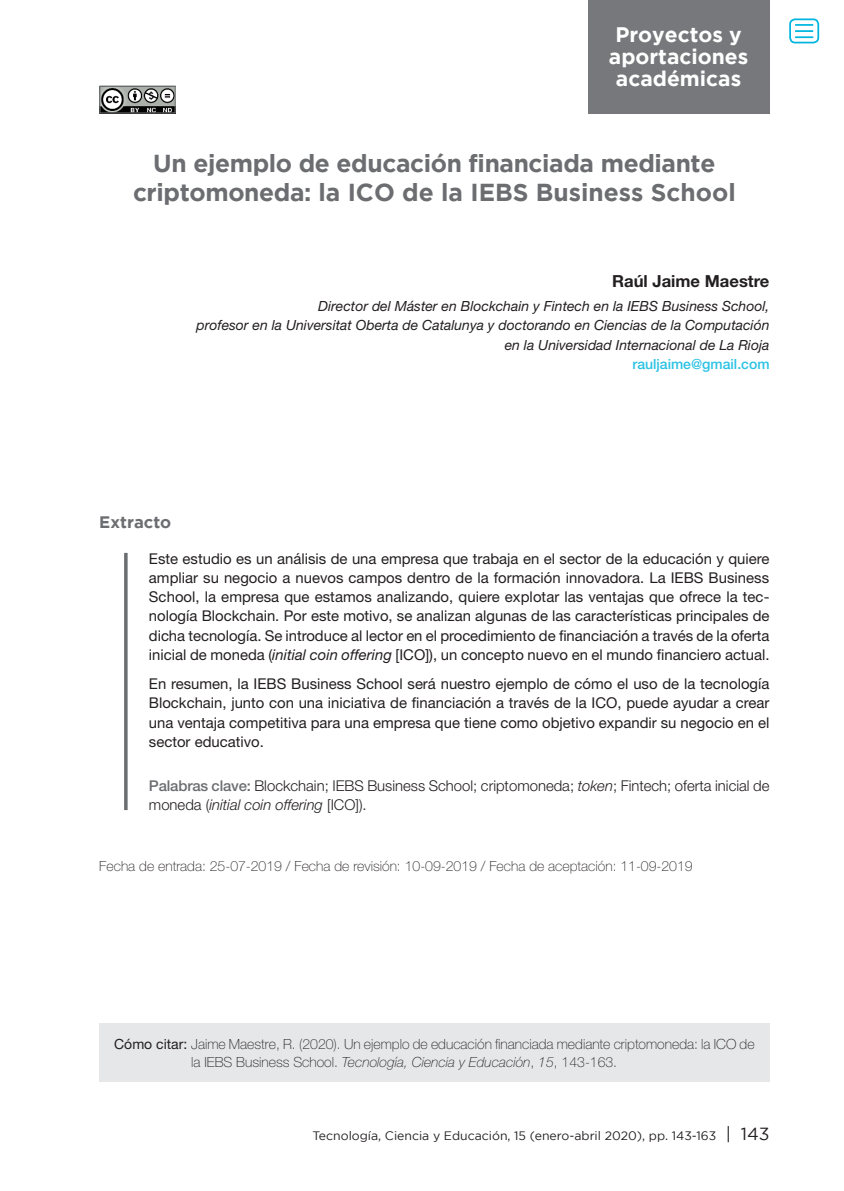
<style>
.page{position:relative;width:844px;height:1191px;background:#fff}
.page>*{position:absolute;margin:0;border:0;box-sizing:border-box;transform-origin:0 0}
.Título_artículo_rtry{font:700 24.5px/29.8px "Gotham";letter-spacing:-.015em;color:#6c6d70;text-align:center}
.Título_artículo_rtry-2{font:700 21px/21.9px "Gotham";color:#fff;text-align:center}
.Autor_Helv{font:700 16.62px "Helvetica Neue LT Std";color:#231f20}
.Extracto_rtye{font:700 16.62px "Gotham";color:#6c6d70}
.Texto_EXTRACTO{font:14.88px/19.2px "Helvetica Neue LT Std";color:#231f20;text-align:justify}
.P_Clave{font:300 14.88px/19.2px "Helvetica Neue LT Std";color:#231f20}
.Cargo_Helv{font:italic 14px/19.2px "Helvetica Neue LT Std";color:#231f20;text-align:right}
.Cómo_citar{font:100 14px/18.4px "Helvetica Neue LT Std";color:#231f20}
.FECHAS_DE_TRABAJO{font:100 14px "Helvetica Neue LT Std";color:#231f20}
.correo_electronico_a{font:500 14px "Helvetica Neue LT Std";color:#2bc2e4}
.t1{font:12.25px "Gotham";color:#231f20}
.s1{font-style:italic}
.s2{font-weight:500;color:#6c6d70}
.s3{font-weight:400}
.s4{font-size:17.5px}
</style>
<div class="page">
<div style="left:587px;top:0;width:182px;height:113px;background:#76787b"></div>
<img style="left:101px;top:88px;width:72px;height:23px">
<div style="left:99px;top:86px;width:76px;height:27px;border:1px solid #76787b"></div>
<div style="left:789px;top:18px;width:30px;height:25px;border:2px solid #00b6de;border-radius:5px"></div>
<svg style="left:795px;top:24px;width:18px;height:14px"></svg>
<svg style="left:124px;top:553px;width:4px;height:257px"></svg>
<div style="left:99px;top:1023px;width:670px;height:58px;background:#e6e7e9"></div>
<p class="Título_artículo_rtry-2" style="left:608px;top:23px;width:141px">Proyectos y aportaciones académicas</p>
<p class="Título_artículo_rtry" style="left:133px;top:147px;width:604px">Un ejemplo de educación financiada mediante criptomoneda: la ICO de la IEBS Business School</p>
<p class="Autor_Helv" style="left:612px;top:271px;width:159px">Raúl Jaime Maestre</p>
<p class="Cargo_Helv" style="left:196px;top:296px;width:574px">Director del Máster en Blockchain y Fintech en la IEBS Business School,<br>profesor en la Universitat Oberta de Catalunya y doctorando en Ciencias de la Computación en la Universidad Internacional de La Rioja</p>
<p class="correo_electronico_a" style="left:632px;top:356px;width:138px">rauljaime@gmail.com</p>
<p class="Extracto_rtye" style="left:99px;top:512px;width:73px">Extracto</p>
<p class="Texto_EXTRACTO" style="left:149px;top:548px;width:622px">Este estudio es un análisis de una empresa que trabaja en el sector de la educación y quiere ampliar su negocio a nuevos campos dentro de la formación innovadora. La IEBS Business School, la empresa que estamos analizando, quiere explotar las ventajas que ofrece la tec&shy;nología Blockchain. Por este motivo, se analizan algunas de las características principales de dicha tecnología. Se introduce al lector en el procedimiento de financiación a través de la oferta inicial de moneda (<span class="s1">initial coin offering</span> [ICO]), un concepto nuevo en el mundo financiero actual.</p>
<p class="Texto_EXTRACTO" style="left:149px;top:674px;width:622px">En resumen, la IEBS Business School será nuestro ejemplo de cómo el uso de la tecnología Blockchain, junto con una iniciativa de financiación a través de la ICO, puede ayudar a crear una ventaja competitiva para una empresa que tiene como objetivo expandir su negocio en el sector educativo.</p>
<p class="P_Clave" style="left:149px;top:775px;width:622px"><span class="s2">Palabras clave:</span> Blockchain; IEBS Business School; criptomoneda; <span class="s1">token</span>; Fintech; oferta inicial de moneda (<span class="s1">initial coin offering</span> [ICO]).</p>
<p class="FECHAS_DE_TRABAJO" style="left:99px;top:857px;width:594px">Fecha de entrada: 25-07-2019 / Fecha de revisión: 10-09-2019 / Fecha de aceptación: 11-09-2019</p>
<p class="Cómo_citar" style="left:191px;top:1034px;width:564px;text-indent:-77px"><span class="s3">Cómo citar:</span> Jaime Maestre, R. (2020). Un ejemplo de educación financiada mediante criptomoneda: la ICO de la IEBS Business School. <span class="s1">Tecnología, Ciencia y Educación</span>, <span class="s1">15</span>, 143-163.</p>
<p class="t1" style="left:312px;top:1128px;width:458px">Tecnología, Ciencia y Educación, 15 (enero-abril 2020), pp. 143-163 <span class="s4">| 143</span></p>
</div>
